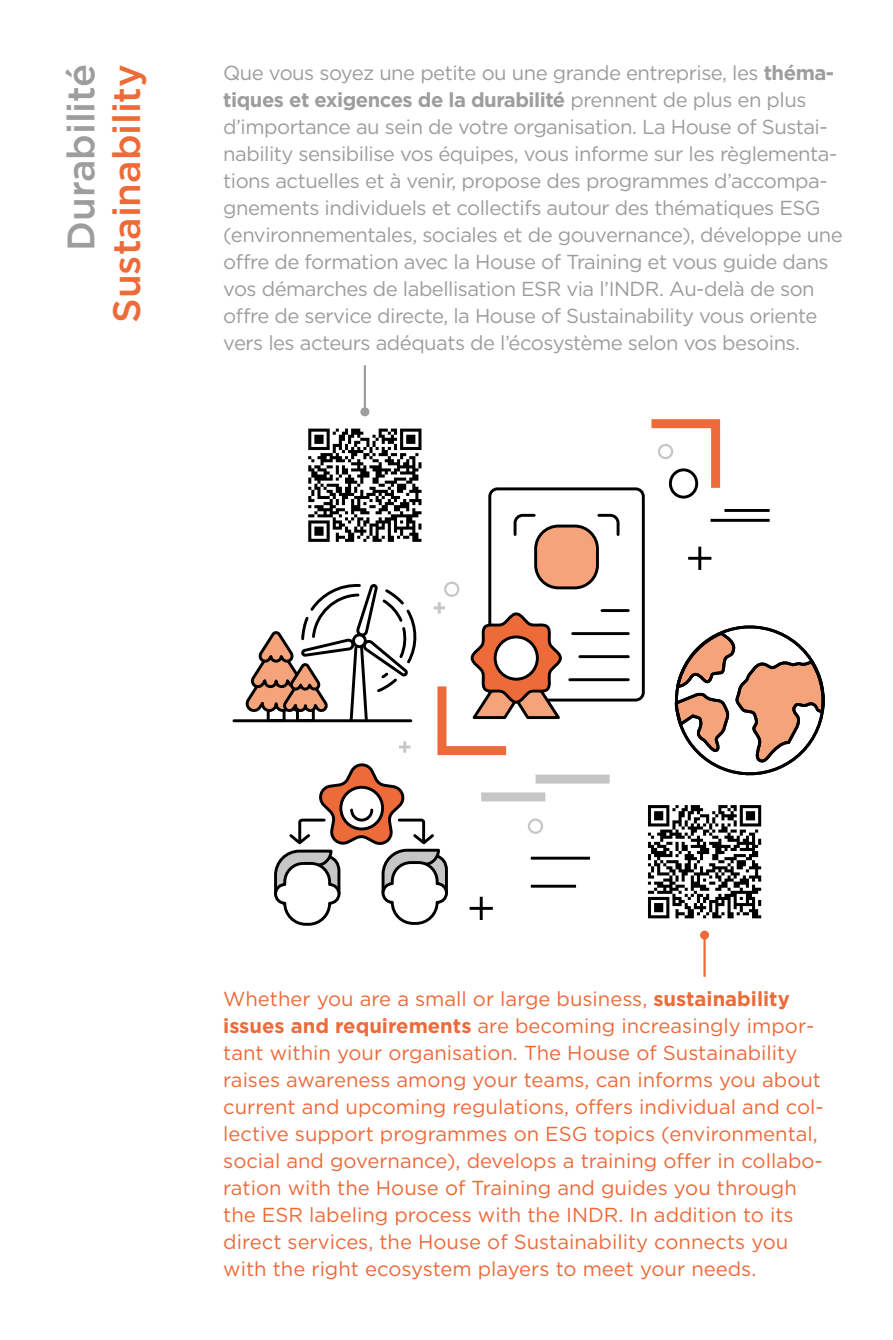
<style>
.page{position:relative;width:893px;height:1340px;background:#fff}
.page>*{position:absolute;margin:0;border:0;box-sizing:border-box;transform-origin:0 0}
.t1{font:500 38.25px "Gotham";color:#ed6a39}
.t2{font:500 38.25px "Gotham";letter-spacing:-.005em;color:#9d9d9c}
.t3{font:20.25px/27px "Gotham";letter-spacing:-.025em;color:#9d9d9c}
.t4{font:20.25px/27px "Gotham";color:#ed6a39}
.s1{font-weight:700}
</style>
<div class="page">
<svg style="left:651px;top:419px;width:70px;height:78px"></svg>
<div style="left:536px;top:774px;width:74px;height:9px;background:#c6c6c6"></div>
<hr style="left:698px;top:546px;width:3px;height:24px;background:#000">
<hr style="left:688px;top:557px;width:23px;height:2px;background:#000">
<div style="left:658px;top:444px;width:15px;height:15px;border:2px solid #c6c6c6;border-radius:50%"></div>
<hr style="left:724px;top:509px;width:46px;height:3px;background:#000">
<hr style="left:710px;top:519px;width:60px;height:3px;background:#000">
<hr style="left:531px;top:884px;width:45px;height:3px;background:#000">
<hr style="left:531px;top:856px;width:59px;height:3px;background:#000">
<div style="left:670px;top:470px;width:27px;height:27px;background:#fff;border-radius:50%"></div>
<div style="left:669px;top:468px;width:29px;height:30px;border:3px solid #000;border-radius:50%"></div>
<div style="left:488px;top:487px;width:157px;height:214px;border:3px solid #000;border-radius:8px"></div>
<svg style="left:513px;top:513px;width:23px;height:23px"></svg>
<svg style="left:597px;top:513px;width:23px;height:23px"></svg>
<hr style="left:602px;top:609px;width:26px;height:3px;background:#000">
<hr style="left:573px;top:632px;width:55px;height:3px;background:#000">
<hr style="left:580px;top:655px;width:48px;height:3px;background:#000">
<hr style="left:570px;top:678px;width:58px;height:3px;background:#000">
<div style="left:536px;top:526px;width:61px;height:62px;background:#f5a37b;border-radius:23px"></div>
<div style="left:534px;top:524px;width:65px;height:65px;border:3px solid #000;border-radius:23px"></div>
<svg style="left:674px;top:625px;width:151px;height:151px"></svg>
<hr style="left:234px;top:719px;width:177px;height:3px;background:#000">
<svg style="left:243px;top:581px;width:321px;height:345px"></svg>
<hr style="left:364px;top:365px;width:2px;height:47px;background:#9d9d9c">
<div style="left:360px;top:407px;width:9px;height:9px;background:#9d9d9c;border-radius:50%"></div>
<hr style="left:703px;top:935px;width:3px;height:41px;background:#ed6a39">
<div style="left:700px;top:930px;width:9px;height:9px;background:#ed6a39;border-radius:50%"></div>
<svg style="left:308px;top:428px;width:113px;height:114px"></svg>
<svg style="left:648px;top:805px;width:113px;height:113px"></svg>
<h1 class="t2" style="left:56px;top:251px;width:189px;rotate:-90deg">Durabilité</h1>
<h1 class="t1" style="left:102px;top:323px;width:260px;rotate:-90deg">Sustainability</h1>
<p class="t3" style="left:223px;top:59px;width:621px">Que vous soyez une petite ou une grande entreprise, les <span class="s1">théma&shy;tiques et exigences de la durabilité</span> prennent de plus en plus d’importance au sein de votre organisation. La House of Sustai&shy;nability sensibilise vos équipes, vous informe sur les règlementa&shy;tions actuelles et à venir, propose des programmes d’accompa&shy;gnements individuels et collectifs autour des thématiques ESG (environnementales, sociales et de gouvernance), développe une offre de formation avec la House of Training et vous guide dans vos démarches de labellisation ESR via l’INDR. Au-delà de son offre de service directe, la House of Sustainability vous oriente vers les acteurs adéquats de l’écosystème selon vos besoins.</p>
<p class="t4" style="left:223px;top:984px;width:602px">Whether you are a small or large business, <span class="s1">sustainability issues and requirements</span> are becoming increasingly impor&shy;tant within your organisation. The House of Sustainability raises awareness among your teams, can informs you about current and upcoming regulations, offers individual and col&shy;lective support programmes on ESG topics (environmental, social and governance), develops a training offer in collabo&shy;ration with the House of Training and guides you through the ESR labeling process with the INDR. In addition to its direct services, the House of Sustainability connects you with the right ecosystem players to meet your needs.</p>
</div>
